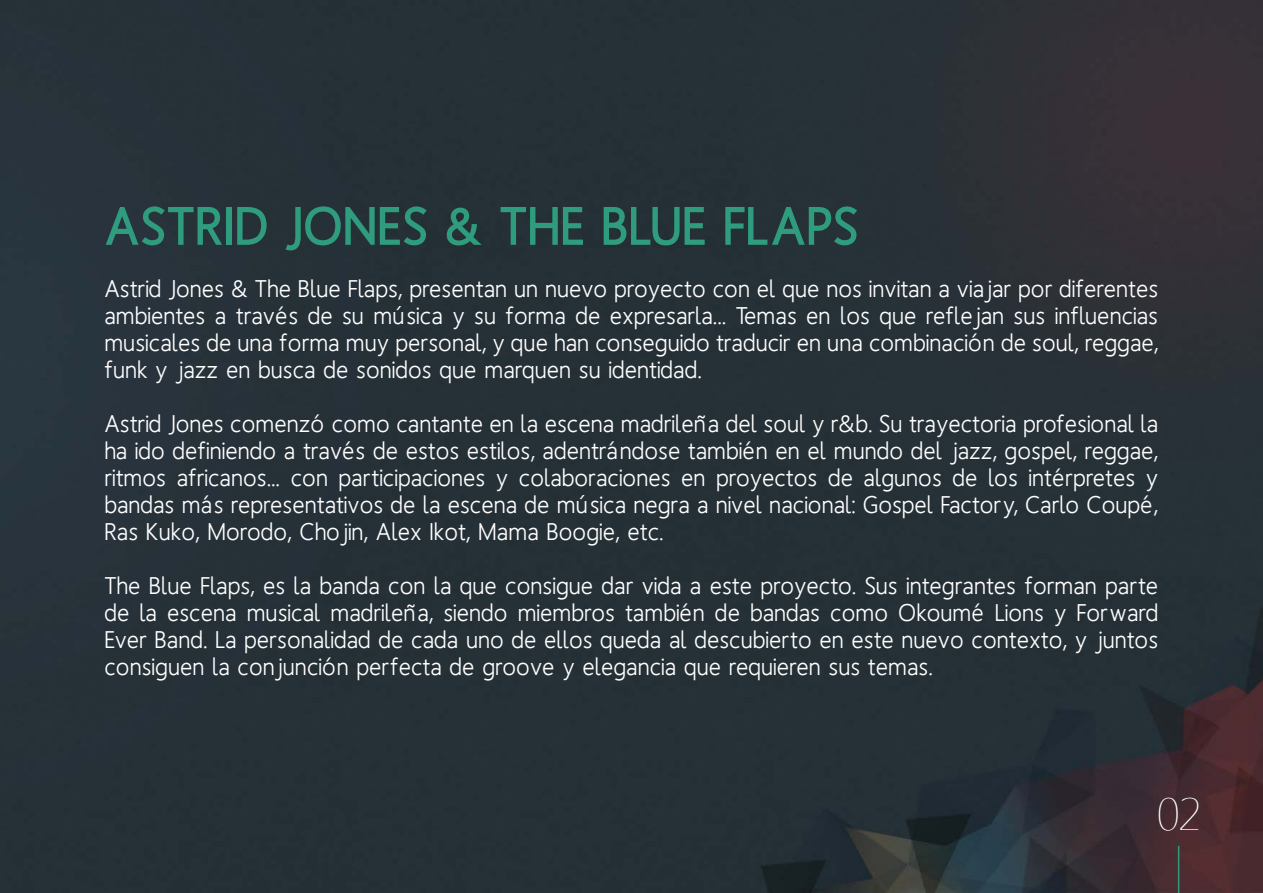
<style>
.page{position:relative;width:1263px;height:893px;background:#fff}
.page>*{position:absolute;margin:0;border:0;box-sizing:border-box;transform-origin:0 0}
.t1{font:900 54px "Homizio";letter-spacing:.025em;color:#2e9c7d}
.t2{font:100 45px "Homizio";color:#fff}
.t3{font:24px/27px "Homizio";letter-spacing:.05em;color:#fff;text-align:justify}
</style>
<div class="page">
<img style="left:0;top:0;width:1263px;height:893px">
<hr style="left:1178px;top:846px;width:1px;height:47px;background:#2e9c7d">
<p class="t1" style="left:105px;top:195px;width:755px">ASTRID JONES &amp; THE BLUE FLAPS</p>
<p class="t3" style="left:105px;top:275px;width:1054px">Astrid Jones &amp; The Blue Flaps, presentan un nuevo proyecto con el que nos invitan a viajar por diferentes ambientes a través de su música y su forma de expresarla... Temas en los que reflejan sus influencias musicales de una forma muy personal, y que han conseguido traducir en una combinación de soul, reggae, funk y jazz en busca de sonidos que marquen su identidad.</p>
<p class="t3" style="left:105px;top:410px;width:1054px">Astrid Jones comenzó como cantante en la escena madrileña del soul y r&amp;b. Su trayectoria profesional la ha ido definiendo a través de estos estilos, adentrándose también en el mundo del jazz, gospel, reggae, ritmos africanos... con participaciones y colaboraciones en proyectos de algunos de los intérpretes y bandas más representativos de la escena de música negra a nivel nacional: Gospel Factory, Carlo Coupé, Ras Kuko, Morodo, Chojin, Alex Ikot, Mama Boogie, etc.</p>
<p class="t3" style="left:105px;top:572px;width:1054px">The Blue Flaps, es la banda con la que consigue dar vida a este proyecto. Sus integrantes forman parte de la escena musical madrileña, siendo miembros también de bandas como Okoumé Lions y Forward Ever Band. La personalidad de cada uno de ellos queda al descubierto en este nuevo contexto, y juntos consiguen la conjunción perfecta de groove y elegancia que requieren sus temas.</p>
<p class="t2" style="left:1158px;top:787px;width:43px">02</p>
</div>
